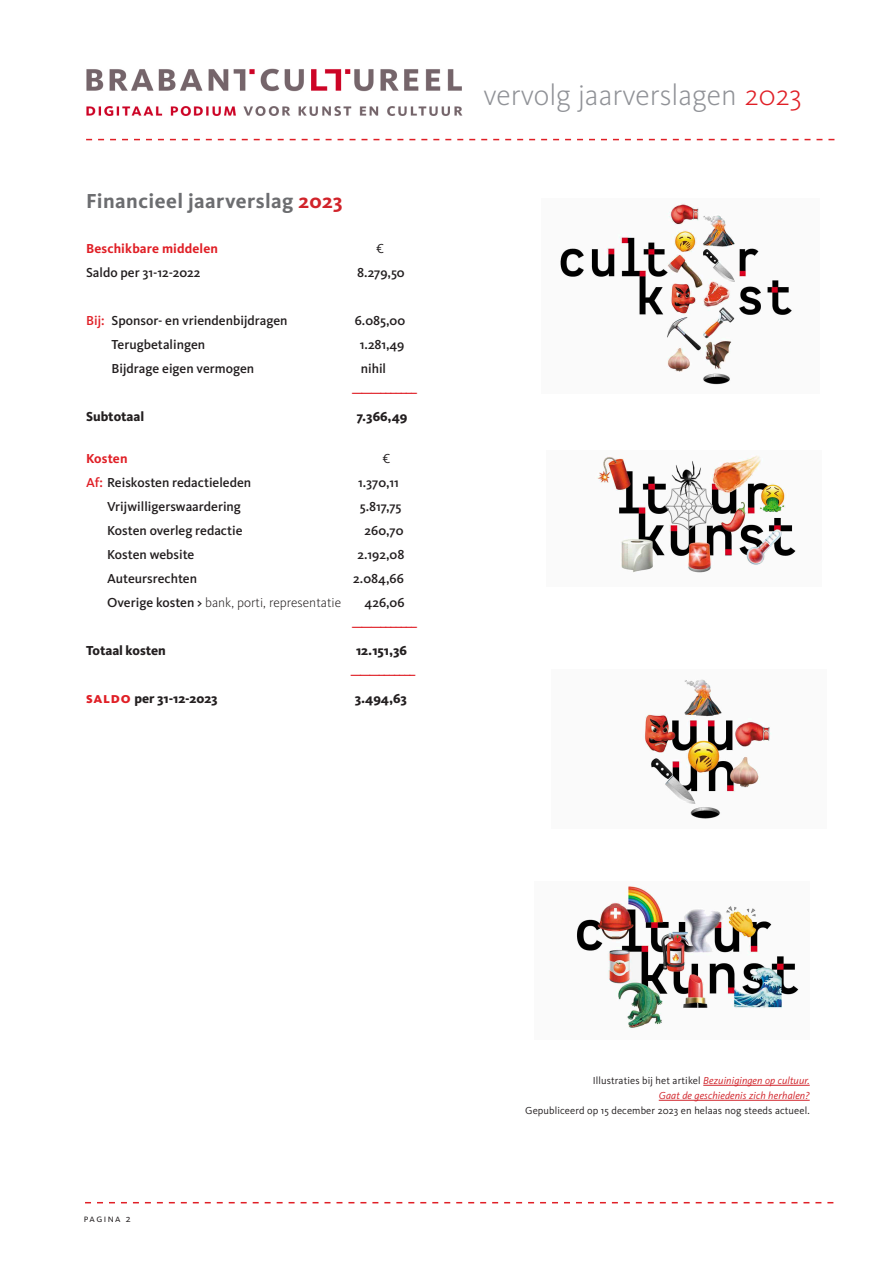
<style>
.page{position:relative;width:893px;height:1263px;background:#fff}
.page>*{position:absolute;margin:0;border:0;box-sizing:border-box;transform-origin:0 0}
.t1{font:300 30px "Kievit Pro";color:#909297}
.t2{font:700 21px "Kievit OT";letter-spacing:.02em;color:#6c6d70}
.t3{font:500 13.5px "Kievit Pro";color:#231f20}
.t4{font:800 13.5px "Kievit Pro";color:#231f20}
.t5{font:300 13.5px "Kievit Pro";color:#231f20}
.t6{font:500 13.5px "Kievit Pro";color:#e01f26}
.t7{font:700 13.5px "Kievit OT";letter-spacing:.01em;color:#e01f26}
.t8{font:13.5px "Kievit Pro";color:#231f20}
.t9{font:italic 10.5px/15px "Kievit Pro";letter-spacing:.01em;color:#d1232a;text-align:right}
.t10{font:10.5px "Kievit Pro";letter-spacing:.01em;color:#231f20}
.s1{color:#d1232a}
.s2{color:#e01f26}
.s3{font-weight:500}
.s4{font-size:15px;color:#e01f26}
.s5{font-style:normal;color:#231f20}
</style>
<div class="page">
<img style="left:86px;top:68px;width:377px;height:48px">
<svg style="left:86px;top:139px;width:748px;height:1px"></svg>
<svg style="left:85px;top:1202px;width:748px;height:1px"></svg>
<img style="left:560px;top:202px;width:232px;height:183px">
<img style="left:597px;top:455px;width:199px;height:118px">
<img style="left:643px;top:679px;width:129px;height:140px">
<img style="left:576px;top:885px;width:223px;height:144px">
<hr style="left:703px;top:1085px;width:107px;height:1px;background:#d1232a">
<hr style="left:659px;top:1100px;width:151px;height:1px;background:#d1232a">
<p class="t2" style="left:86px;top:188px;width:258px">Financieel jaarverslag <span class="s1">2023</span></p>
<p class="t7" style="left:86px;top:240px;width:134px">Beschikbare middelen</p>
<p class="t8" style="left:376px;top:240px;width:9px">€</p>
<p class="t3" style="left:86px;top:264px;width:116px">Saldo per 31-12-2022</p>
<p class="t3" style="left:357px;top:264px;width:49px">8.279,50</p>
<p class="t3" style="left:86px;top:312px;width:203px"><span class="s2">Bij:</span> Sponsor- en vriendenbijdragen</p>
<p class="t3" style="left:355px;top:312px;width:52px">6.085,00</p>
<p class="t3" style="left:112px;top:336px;width:95px">Terugbetalingen</p>
<p class="t3" style="left:360px;top:336px;width:46px">1.281,49</p>
<p class="t3" style="left:112px;top:360px;width:144px">Bijdrage eigen vermogen</p>
<p class="t3" style="left:361px;top:360px;width:27px">nihil</p>
<p class="t6" style="left:352px;top:384px;width:68px">———–––––––</p>
<p class="t4" style="left:86px;top:408px;width:60px">Subtotaal</p>
<p class="t4" style="left:357px;top:408px;width:52px">7.366,49</p>
<p class="t7" style="left:86px;top:450px;width:43px">Kosten</p>
<p class="t8" style="left:382px;top:450px;width:9px">€</p>
<p class="t3" style="left:86px;top:474px;width:167px"><span class="s2">Af:</span> Reiskosten redactieleden</p>
<p class="t3" style="left:358px;top:474px;width:42px">1.370,11</p>
<p class="t3" style="left:107px;top:498px;width:135px">Vrijwilligerswaardering</p>
<p class="t3" style="left:360px;top:498px;width:43px">5.817,75</p>
<p class="t3" style="left:107px;top:522px;width:137px">Kosten overleg redactie</p>
<p class="t3" style="left:365px;top:522px;width:40px">260,70</p>
<p class="t3" style="left:107px;top:546px;width:89px">Kosten website</p>
<p class="t3" style="left:357px;top:546px;width:49px">2.192,08</p>
<p class="t3" style="left:107px;top:570px;width:92px">Auteursrechten</p>
<p class="t3" style="left:353px;top:570px;width:52px">2.084,66</p>
<p class="t5" style="left:107px;top:594px;width:235px"><span class="s3">Overige kosten &gt;</span> bank, porti, representatie</p>
<p class="t3" style="left:364px;top:594px;width:42px">426,06</p>
<p class="t6" style="left:352px;top:618px;width:68px">———–––––––</p>
<p class="t4" style="left:86px;top:642px;width:81px">Totaal kosten</p>
<p class="t4" style="left:356px;top:642px;width:52px">12.151,36</p>
<p class="t6" style="left:350px;top:666px;width:68px">———–––––––</p>
<p class="t4" style="left:86px;top:690px;width:133px"><span class="s4">saldo</span> per 31-12-2023</p>
<p class="t4" style="left:355px;top:690px;width:53px">3.494,63</p>
<p class="t1" style="left:483px;top:77px;width:320px">vervolg jaarverslagen <span class="s2">2023</span></p>
<p class="t10" style="left:84px;top:1212px;width:48px">pagina 2</p>
<p class="t9" style="left:593px;top:1073px;width:219px"><span class="s5">Illustraties bij het artikel</span> Bezuinigingen op cultuur.<br>Gaat de geschiedenis zich herhalen?</p>
<p class="t10" style="left:525px;top:1104px;width:286px">Gepubliceerd op 15 december 2023 en helaas nog steeds actueel.</p>
</div>
